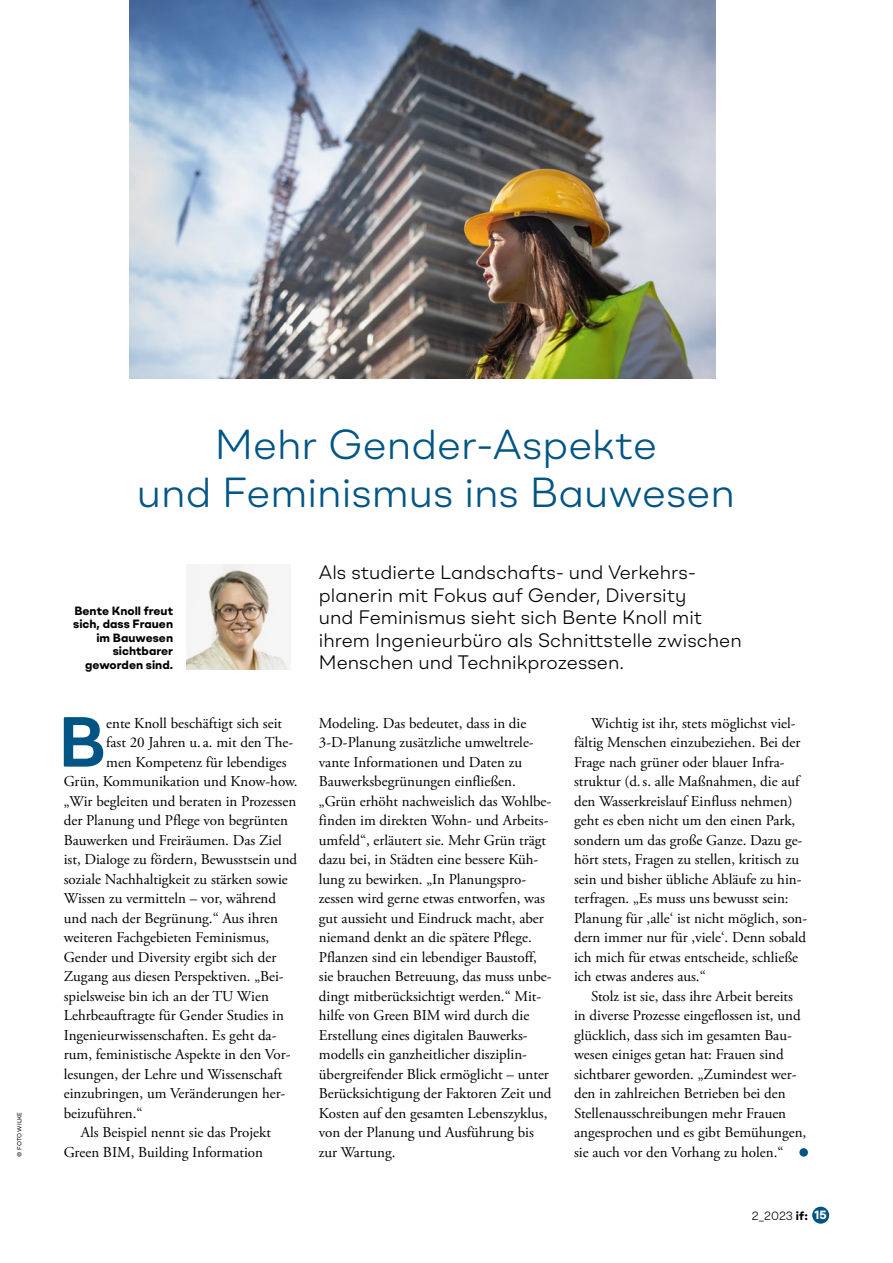
<style>
.page{position:relative;width:893px;height:1263px;background:#fff}
.page>*{position:absolute;margin:0;border:0;box-sizing:border-box;transform-origin:0 0}
.t1{font:600 70.65px "BR Omny";color:#005585}
.t2{font:300 42px/48px "BR Omny";color:#005585;text-align:center}
.t3{font:300 19.5px/22.5px "BR Omny";color:#000}
.t4{font:15px/19.5px "Adobe Garamond Pro";color:#000}
.t5{font:700 12px/13.5px "BR Omny";color:#000;text-align:right}
.t6{font:300 12px "BR Omny";color:#000}
.Credit{font:6px "BR Omny";letter-spacing:.01em;color:#000}
.s1{font-weight:700}
.s2{font-weight:700;color:#fff}
</style>
<div class="page">
<img style="left:129px;top:0;width:587px;height:378px">
<img style="left:186px;top:564px;width:105px;height:105px">
<div style="left:812px;top:1207px;width:17px;height:17px;background:#005585;border-radius:50%"></div>
<div style="left:799px;top:1148px;width:9px;height:9px;background:#005585;border-radius:50%"></div>
<p class="Credit" style="left:15px;top:1157px;width:46px;rotate:-90deg">© FOTO WILKE</p>
<p class="t2" style="left:137px;top:420px;width:600px">Mehr Gender-Aspekte<br>und Feminismus ins Bauwesen</p>
<p class="t5" style="left:73px;top:603px;width:101px">Bente Knoll freut sich, dass Frauen im Bauwesen sichtbarer geworden sind.</p>
<p class="t1" style="left:58px;top:695px;width:50px">B</p>
<p class="t4" style="left:106px;top:714px;width:177px">ente Knoll beschäftigt sich seit</p>
<p class="t4" style="left:106px;top:733px;width:189px">fast 20 Jahren u. a. mit den The-</p>
<p class="t4" style="left:106px;top:753px;width:182px">men Kompetenz für lebendiges</p>
<p class="t4" style="left:64px;top:772px;width:235px">Grün, Kommunikation und Know-how.</p>
<p class="t4" style="left:64px;top:792px;width:234px">„Wir begleiten und beraten in Prozessen</p>
<p class="t4" style="left:64px;top:811px;width:226px">der Planung und Pflege von begrünten</p>
<p class="t4" style="left:64px;top:831px;width:220px">Bauwerken und Freiräumen. Das Ziel</p>
<p class="t4" style="left:64px;top:850px;width:235px">ist, Dialoge zu fördern, Bewusstsein und</p>
<p class="t4" style="left:64px;top:870px;width:226px">soziale Nachhaltigkeit zu stärken sowie</p>
<p class="t4" style="left:64px;top:889px;width:214px">Wissen zu vermitteln – vor, während</p>
<p class="t4" style="left:64px;top:909px;width:216px">und nach der Begrünung.“ Aus ihren</p>
<p class="t4" style="left:64px;top:928px;width:207px">weiteren Fachgebieten Feminismus,</p>
<p class="t4" style="left:64px;top:948px;width:214px">Gender und Diversity ergibt sich der</p>
<p class="t4" style="left:64px;top:967px;width:221px">Zugang aus diesen Perspektiven. „Bei-</p>
<p class="t4" style="left:64px;top:987px;width:207px">spielsweise bin ich an der TU Wien</p>
<p class="t4" style="left:64px;top:1006px;width:222px">Lehrbeauftragte für Gender Studies in</p>
<p class="t4" style="left:64px;top:1026px;width:214px">Ingenieurwissenschaften. Es geht da-</p>
<p class="t4" style="left:64px;top:1045px;width:228px">rum, feministische Aspekte in den Vor-</p>
<p class="t4" style="left:64px;top:1065px;width:220px">lesungen, der Lehre und Wissenschaft</p>
<p class="t4" style="left:64px;top:1084px;width:223px">einzubringen, um Veränderungen her-</p>
<p class="t4" style="left:64px;top:1104px;width:80px">beizuführen.“</p>
<p class="t4" style="left:64px;top:1123px;width:209px;text-indent:17px">Als Beispiel nennt sie das Projekt<br>Green BIM, Building Information</p>
<p class="t3" style="left:319px;top:561px;width:424px">Als studierte Landschafts- und Verkehrs&shy;planerin mit Fokus auf Gender, Diversity<br>und Feminismus sieht sich Bente Knoll mit ihrem Ingenieurbüro als Schnittstelle zwischen Menschen und Technikprozessen.</p>
<p class="t4" style="left:319px;top:714px;width:234px">Modeling. Das bedeutet, dass in die 3-D-Planung zusätzliche umweltrele&shy;vante Informationen und Daten zu Bauwerksbegrünungen einfließen. „Grün erhöht nachweislich das Wohlbe&shy;finden im direkten Wohn- und Arbeits&shy;umfeld“, erläutert sie. Mehr Grün trägt dazu bei, in Städten eine bessere Küh&shy;lung zu bewirken. „In Planungspro&shy;zessen wird gerne etwas entworfen, was gut aussieht und Eindruck macht, aber niemand denkt an die spätere Pflege.<br>Pflanzen sind ein lebendiger Baustoff, sie brauchen Betreuung, das muss unbe&shy;dingt mitberücksichtigt werden.“ Mit&shy;hilfe von Green BIM wird durch die Erstellung eines digitalen Bauwerks&shy;modells ein ganzheitlicher disziplin&shy;übergreifender Blick ermöglicht – unter Berücksichtigung der Faktoren Zeit und Kosten auf den gesamten Lebenszyklus, von der Planung und Ausführung bis zur Wartung.</p>
<p class="t4" style="left:574px;top:714px;width:235px;text-indent:17px">Wichtig ist ihr, stets möglichst viel&shy;fältig Menschen einzubeziehen. Bei der Frage nach grüner oder blauer Infra&shy;struktur (d.s. alle Maßnahmen, die auf den Wasserkreislauf Einfluss nehmen) geht es eben nicht um den einen Park, sondern um das große Ganze. Dazu ge&shy;hört stets, Fragen zu stellen, kritisch zu sein und bisher übliche Abläufe zu hin&shy;terfragen. „Es muss uns bewusst sein:<br>Planung für ,alle‘ ist nicht möglich, son&shy;dern immer nur für ,viele‘. Denn sobald ich mich für etwas entscheide, schließe ich etwas anderes aus.“</p>
<p class="t4" style="left:574px;top:987px;width:234px;text-indent:17px">Stolz ist sie, dass ihre Arbeit bereits in diverse Prozesse eingeflossen ist, und glücklich, dass sich im gesamten Bau&shy;wesen einiges getan hat: Frauen sind sichtbarer geworden. „Zumindest wer&shy;den in zahlreichen Betrieben bei den Stellenausschreibungen mehr Frauen angesprochen und es gibt Bemühungen, sie auch vor den Vorhang zu holen.“</p>
<p class="t6" style="left:752px;top:1208px;width:76px">2_2023 <span class="s1">if:</span> <span class="s2">15</span></p>
</div>
